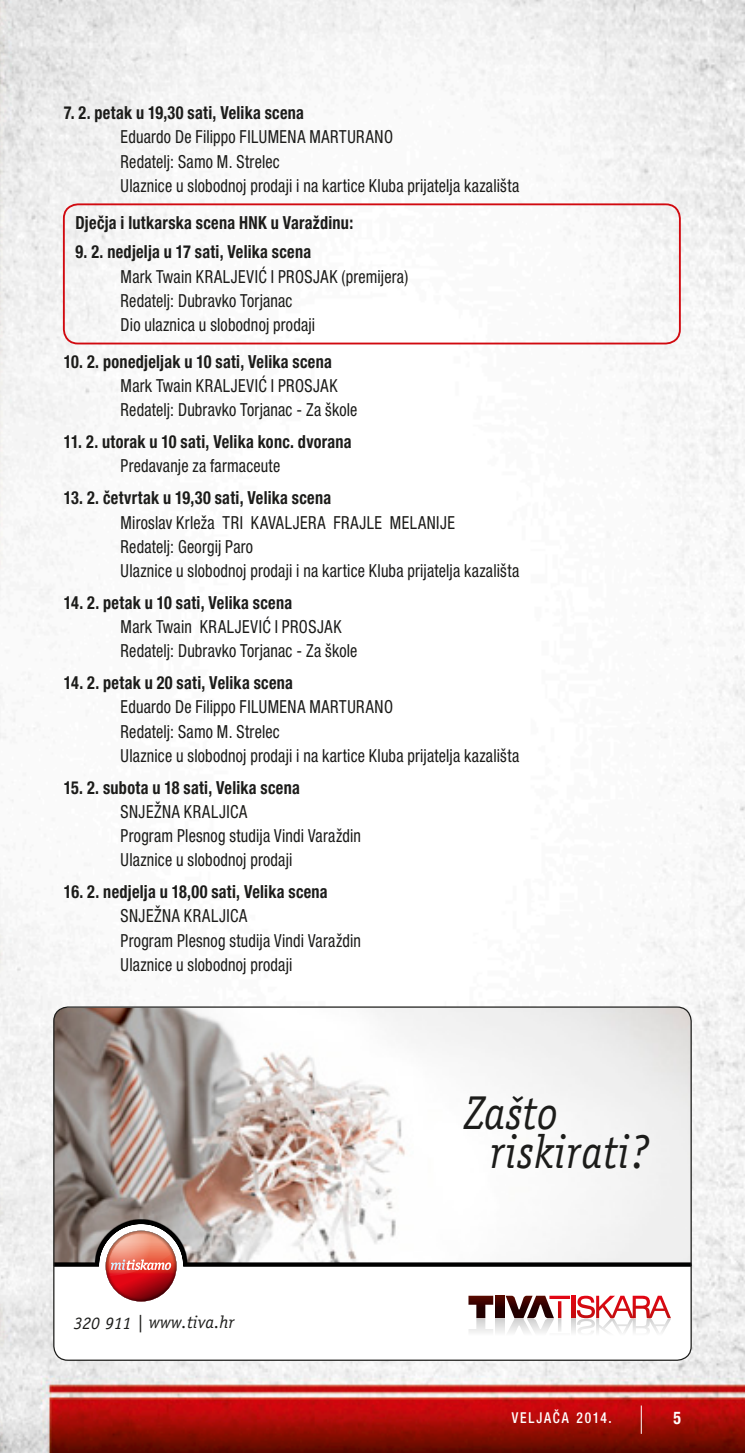
<style>
.page{position:relative;width:745px;height:1453px;background:#fff}
.page>*{position:absolute;margin:0;border:0;box-sizing:border-box;transform-origin:0 0}
.t1{font:italic 47.5px/39.2px "Officina Serif";letter-spacing:.005em;color:#1c1c1a;scale:.9 1}
.t2{font:condensed 18px/24.2px "Helvetica Neue LT Pro";letter-spacing:.015em;color:#1c1c1a;scale:.9 1}
.t3{font:700 condensed 18px "Helvetica Neue LT Pro";letter-spacing:.015em;color:#1c1c1a;scale:.9 1}
.t4{font:italic 17.5px "Officina Serif";color:#1c1c1a}
.t5{font:700 condensed 17.5px "Helvetica Neue LT Pro";color:#fff;scale:.9 1}
.t6{font:500 condensed 15px "Helvetica Neue LT Pro";letter-spacing:.135em;color:#fff;scale:.9 1}
</style>
<div class="page">
<img style="left:0;top:0;width:744px;height:1453px">
<div style="left:54px;top:1007px;width:636px;height:353px;background:#fff;border-radius:14px"></div>
<img style="left:54px;top:1008px;width:636px;height:211px">
<svg style="left:55px;top:1219px;width:634px;height:114px"></svg>
<div style="left:63px;top:203px;width:617px;height:141px;border:2px solid #d10a10;border-radius:14px"></div>
<svg style="left:640px;top:1405px;width:1px;height:29px"></svg>
<p class="t3" style="left:64px;top:102px;width:268px">7. 2. petak u 19,30 sati, Velika scena</p>
<p class="t2" style="left:120px;top:125px;width:444px">Eduardo De Filippo FILUMENA MARTURANO<br>Redatelj: Samo M. Strelec<br>Ulaznice u slobodnoj prodaji i na kartice Kluba prijatelja kazališta</p>
<p class="t3" style="left:75px;top:211px;width:310px">Dječja i lutkarska scena HNK u Varaždinu:</p>
<p class="t3" style="left:75px;top:241px;width:263px">9. 2. nedjelja u 17 sati, Velika scena</p>
<p class="t2" style="left:120px;top:264px;width:321px">Mark Twain KRALJEVIĆ I PROSJAK (premijera)<br>Redatelj: Dubravko Torjanac<br>Dio ulaznica u slobodnoj prodaji</p>
<p class="t3" style="left:64px;top:351px;width:299px">10. 2. ponedjeljak u 10 sati, Velika scena</p>
<p class="t2" style="left:120px;top:373px;width:264px">Mark Twain KRALJEVIĆ I PROSJAK<br>Redatelj: Dubravko Torjanac - Za škole</p>
<p class="t3" style="left:64px;top:431px;width:321px">11. 2. utorak u 10 sati, Velika konc. dvorana</p>
<p class="t2" style="left:120px;top:454px;width:179px">Predavanje za farmaceute</p>
<p class="t3" style="left:64px;top:487px;width:298px">13. 2. četvrtak u 19,30 sati, Velika scena</p>
<p class="t2" style="left:120px;top:510px;width:444px">Miroslav Krleža TRI KAVALJERA FRAJLE MELANIJE<br>Redatelj: Georgij Paro<br>Ulaznice u slobodnoj prodaji i na kartice Kluba prijatelja kazališta</p>
<p class="t3" style="left:64px;top:592px;width:255px">14. 2. petak u 10 sati, Velika scena</p>
<p class="t2" style="left:120px;top:614px;width:264px">Mark Twain KRALJEVIĆ I PROSJAK<br>Redatelj: Dubravko Torjanac - Za škole</p>
<p class="t3" style="left:64px;top:672px;width:256px">14. 2. petak u 20 sati, Velika scena</p>
<p class="t2" style="left:120px;top:695px;width:444px">Eduardo De Filippo FILUMENA MARTURANO<br>Redatelj: Samo M. Strelec<br>Ulaznice u slobodnoj prodaji i na kartice Kluba prijatelja kazališta</p>
<p class="t3" style="left:64px;top:776px;width:263px">15. 2. subota u 18 sati, Velika scena</p>
<p class="t2" style="left:120px;top:799px;width:268px">SNJEŽNA KRALJICA<br>Program Plesnog studija Vindi Varaždin<br>Ulaznice u slobodnoj prodaji</p>
<p class="t3" style="left:64px;top:881px;width:294px">16. 2. nedjelja u 18,00 sati, Velika scena</p>
<p class="t2" style="left:120px;top:904px;width:268px">SNJEŽNA KRALJICA<br>Program Plesnog studija Vindi Varaždin<br>Ulaznice u slobodnoj prodaji</p>
<p class="t4" style="left:74px;top:1311px;width:162px">320 911 | www.tiva.hr</p>
<h1 class="t1" style="left:489px;top:1093px;width:179px;text-indent:-26px">Zašto riskirati?</h1>
<p class="t6" style="left:511px;top:1409px;width:113px">VELJAČA 2014.</p>
<p class="t5" style="left:673px;top:1407px;width:10px">5</p>
</div>
